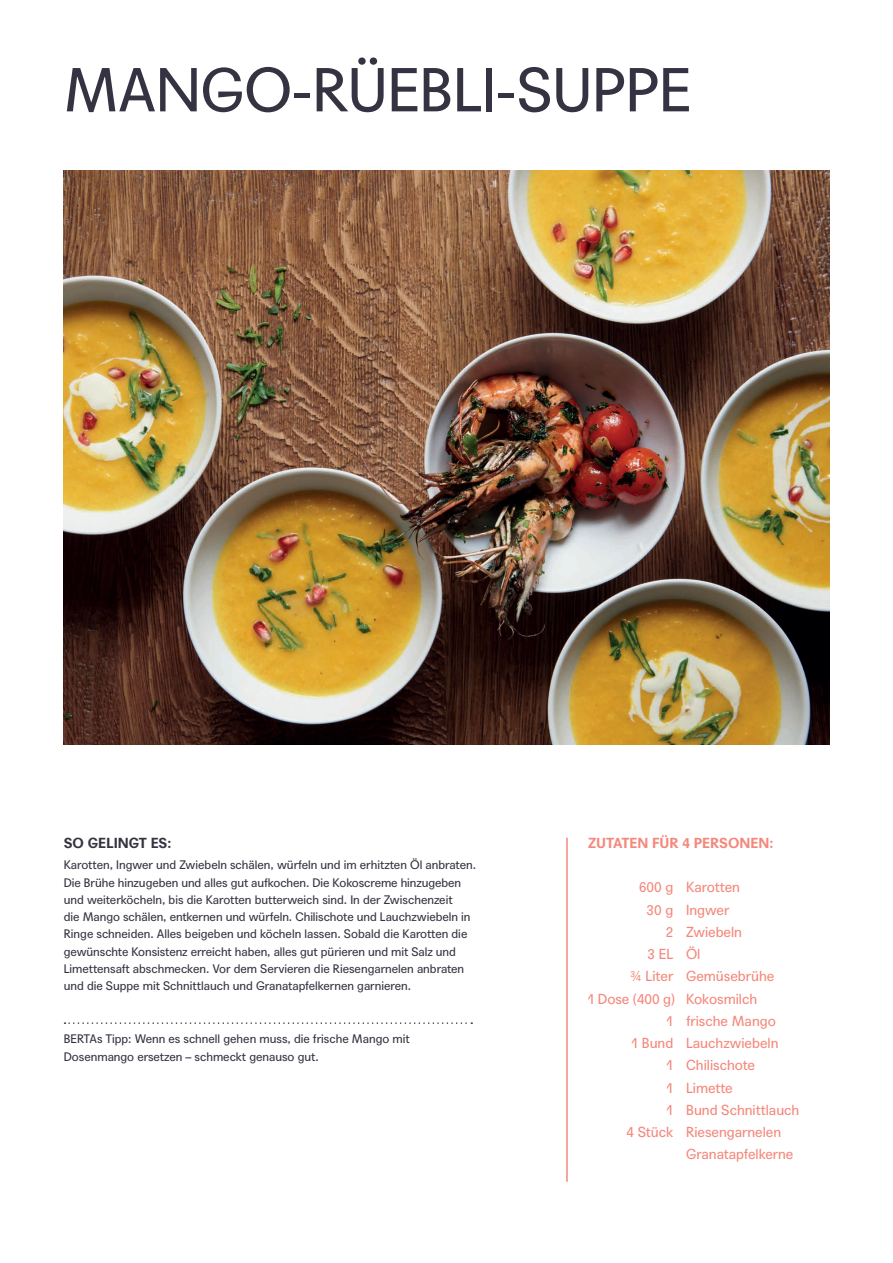
<style>
.page{position:relative;width:893px;height:1263px;background:#fff}
.page>*{position:absolute;margin:0;border:0;box-sizing:border-box;transform-origin:0 0}
.t1{font:60px "Agipo";letter-spacing:-.005em;color:#353341}
.t2{font:14.1px "Agipo";color:#f4887c}
.t3{font:700 14.1px "Agipo";color:#f4887c}
.t4{font:700 14.1px "Agipo";color:#353341}
.t5{font:12px/17.2px "Agipo";color:#353341}
</style>
<div class="page">
<img style="left:64px;top:170px;width:765px;height:574px">
<svg style="left:65px;top:1022px;width:407px;height:2px"></svg>
<hr style="left:566px;top:838px;width:2px;height:344px;background:#f4887c">
<h1 class="t1" style="left:64px;top:44px;width:629px">MANGO-RÜEBLI-SUPPE</h1>
<p class="t4" style="left:64px;top:832px;width:109px">SO GELINGT ES:</p>
<p class="t5" style="left:64px;top:855px;width:414px">Karotten, Ingwer und Zwiebeln schälen, würfeln und im erhitzten Öl anbraten.<br>Die Brühe hinzugeben und alles gut aufkochen. Die Kokoscreme hinzugeben und weiterköcheln, bis die Karotten butterweich sind. In der Zwischenzeit<br>die Mango schälen, entkernen und würfeln. Chilischote und Lauchzwiebeln in Ringe schneiden. Alles beigeben und köcheln lassen. Sobald die Karotten die gewünschte Konsistenz erreicht haben, alles gut pürieren und mit Salz und Limettensaft abschmecken. Vor dem Servieren die Riesengarnelen anbraten und die Suppe mit Schnittlauch und Granatapfelkernen garnieren.</p>
<p class="t5" style="left:64px;top:1029px;width:347px">BERTAs Tipp: Wenn es schnell gehen muss, die frische Mango mit<br>Dosenmango ersetzen – schmeckt genauso gut.</p>
<p class="t3" style="left:588px;top:832px;width:187px">ZUTATEN FÜR 4 PERSONEN:</p>
<p class="t2" style="left:639px;top:876px;width:102px">600 g Karotten</p>
<p class="t2" style="left:646px;top:899px;width:84px">30 g Ingwer</p>
<p class="t2" style="left:666px;top:921px;width:78px">2 Zwiebeln</p>
<p class="t2" style="left:648px;top:943px;width:54px">3 EL Öl</p>
<p class="t2" style="left:630px;top:965px;width:146px">¾ Liter Gemüsebrühe</p>
<p class="t2" style="left:588px;top:988px;width:171px">1 Dose (400 g) Kokosmilch</p>
<p class="t2" style="left:667px;top:1010px;width:110px">1 frische Mango</p>
<p class="t2" style="left:632px;top:1032px;width:148px">1 Bund Lauchzwiebeln</p>
<p class="t2" style="left:667px;top:1054px;width:90px">1 Chilischote</p>
<p class="t2" style="left:667px;top:1077px;width:67px">1 Limette</p>
<p class="t2" style="left:667px;top:1099px;width:134px">1 Bund Schnittlauch</p>
<p class="t2" style="left:626px;top:1121px;width:156px">4 Stück Riesengarnelen</p>
<p class="t2" style="left:686px;top:1143px;width:109px">Granatapfelkerne</p>
</div>
